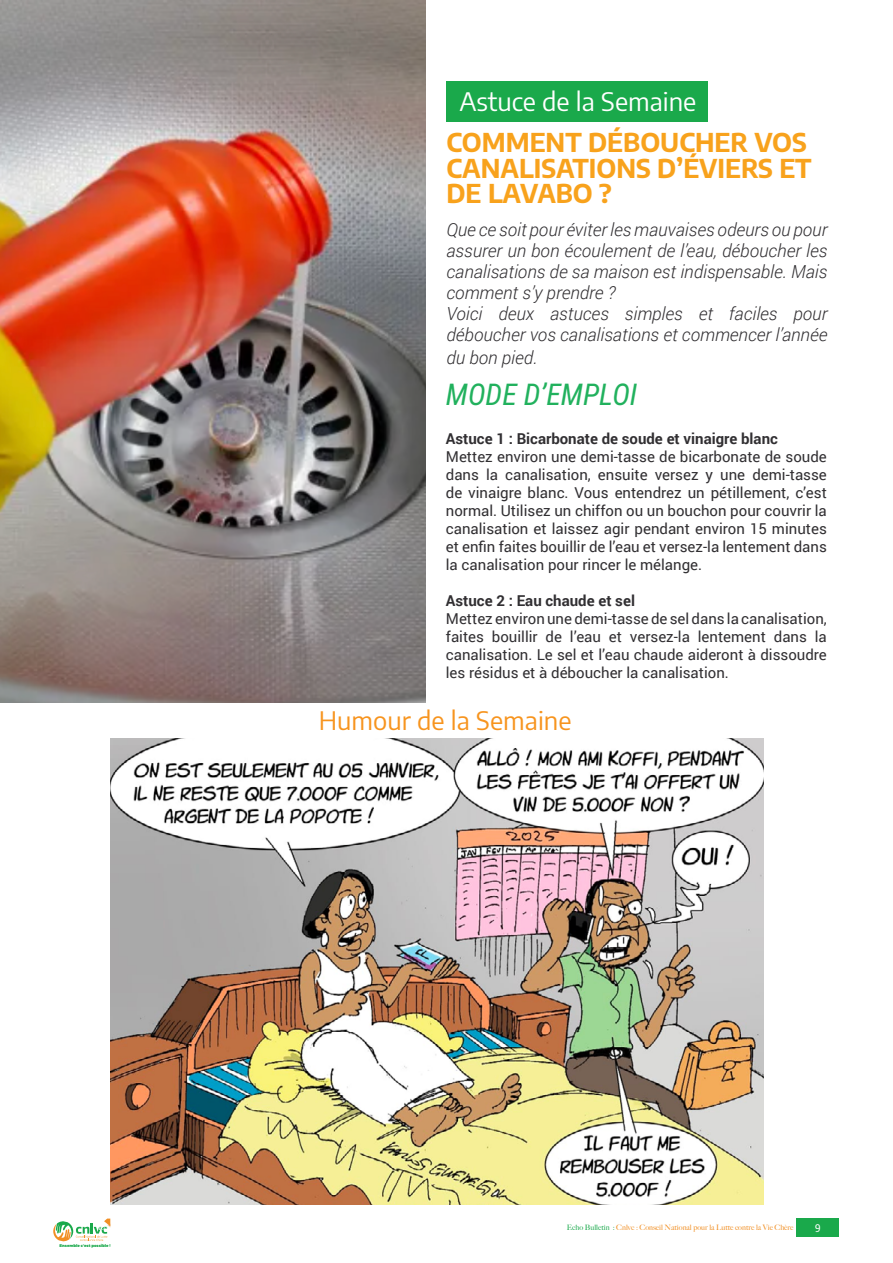
<style>
.page{position:relative;width:893px;height:1263px;background:#fff}
.page>*{position:absolute;margin:0;border:0;box-sizing:border-box;transform-origin:0 0}
.t1{font:italic 30px "Roboto Condensed";color:#21b15d}
.t2{font:700 25.5px/25.5px "Encode Sans";color:#f8a21c}
.t3{font:25.5px "Encode Sans";color:#fff}
.t4{font:25.5px "Encode Sans";color:#f7941e}
.t5{font:italic 300 18px/21.3px "Roboto";color:#312f32}
.t6{font:15px/18px "Roboto";color:#312f32;text-align:justify}
.t7{font:700 15px "Roboto";color:#312f32}
.t8{font:500 10.5px "Encode Sans Compressed";color:#fff}
.t9{font:500 7.5px "Big Caslon";color:#f18f24}
.t10{font:900 3.9px "Montserrat";color:#1aa94b}
.s1{color:#1aa94b}
</style>
<div class="page">
<div style="left:797px;top:1218px;width:42px;height:19px;background:#1aa94b"></div>
<svg style="left:53px;top:1218px;width:57px;height:24px"></svg>
<img style="left:0;top:0;width:425px;height:702px">
<div style="left:446px;top:81px;width:262px;height:41px;background:#1aa94b"></div>
<img style="left:111px;top:738px;width:653px;height:466px">
<p class="t10" style="left:60px;top:1243px;width:53px">Ensemble c’est possible !</p>
<h2 class="t3" style="left:459px;top:83px;width:239px">Astuce de la Semaine</h2>
<h2 class="t2" style="left:446px;top:128px;width:367px">COMMENT DÉBOUCHER VOS<br>CANALISATIONS D’ÉVIERS ET<br>DE LAVABO ?</h2>
<p class="t5" style="left:446px;top:218px;width:382px">Que ce soit pour éviter les mauvaises odeurs ou pour assurer un bon écoulement de l’eau, déboucher les canalisations de sa maison est indispensable. Mais comment s’y prendre ?<br>Voici deux astuces simples et faciles pour déboucher vos canalisations et commencer l’année du bon pied.</p>
<h1 class="t1" style="left:446px;top:373px;width:193px">MODE D’EMPLOI</h1>
<p class="t7" style="left:446px;top:428px;width:334px">Astuce 1 : Bicarbonate de soude et vinaigre blanc</p>
<p class="t6" style="left:446px;top:447px;width:382px">Mettez environ une demi-tasse de bicarbonate de soude dans la canalisation, ensuite versez y une demi-tasse de vinaigre blanc. Vous entendrez un pétillement, c’est normal. Utilisez un chiffon ou un bouchon pour couvrir la canalisation et laissez agir pendant environ 15 minutes et enfin faites bouillir de l’eau et versez-la lentement dans la canalisation pour rincer le mélange.</p>
<p class="t7" style="left:446px;top:590px;width:191px">Astuce 2 : Eau chaude et sel</p>
<p class="t6" style="left:446px;top:609px;width:382px">Mettez environ une demi-tasse de sel dans la canalisation, faites bouillir de l’eau et versez-la lentement dans la canalisation. Le sel et l’eau chaude aideront à dissoudre les résidus et à déboucher la canalisation.</p>
<h2 class="t4" style="left:319px;top:703px;width:254px">Humour de la Semaine</h2>
<p class="t9" style="left:567px;top:1221px;width:228px"><span class="s1">Echo Bulletin :</span> Cnlvc : Conseil National pour la Lutte contre la Vie Chère</p>
<p class="t8" style="left:815px;top:1221px;width:7px">9</p>
</div>
